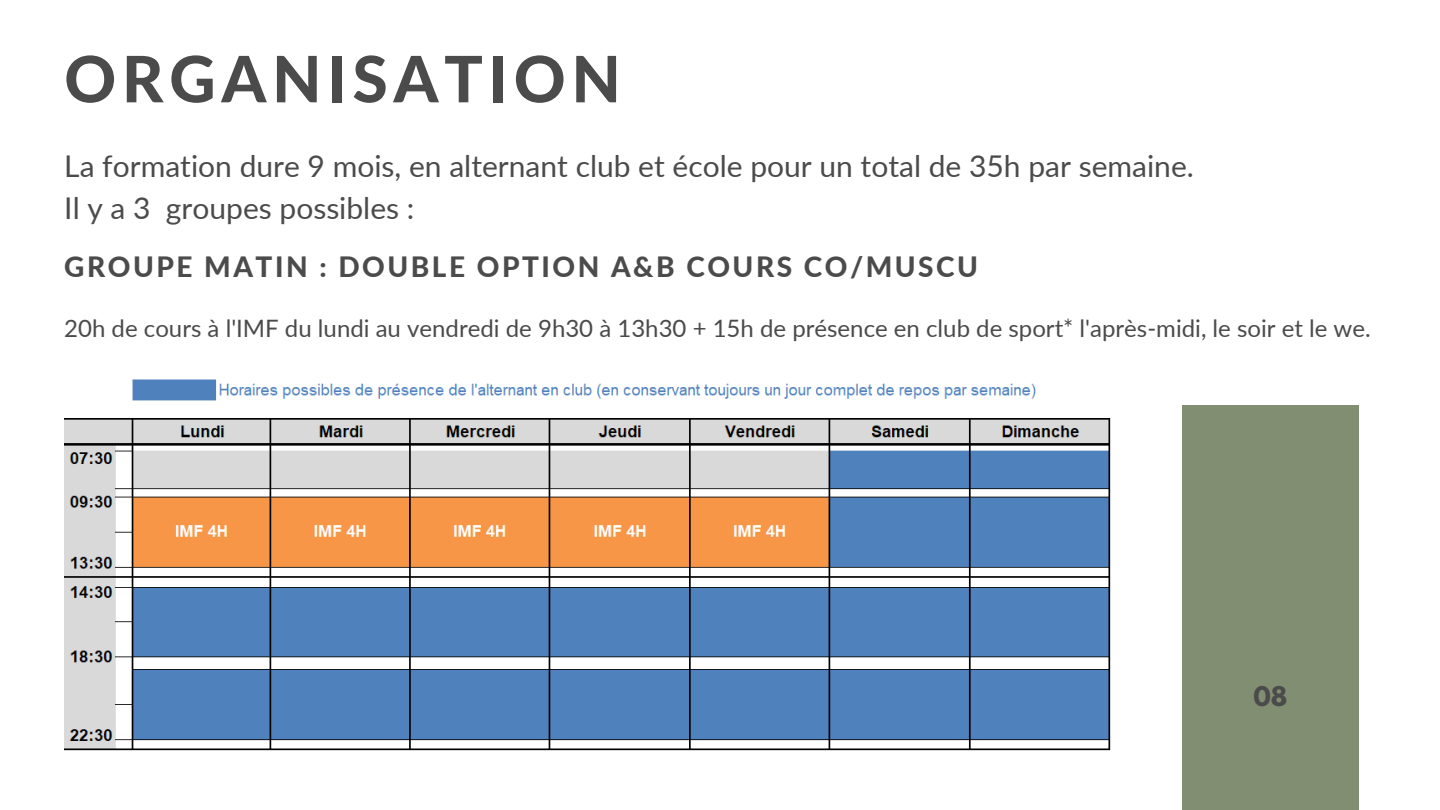
<style>
.page{position:relative;width:1440px;height:810px;background:#fff}
.page>*{position:absolute;margin:0;border:0;box-sizing:border-box;transform-origin:0 0}
.t1{font:800 64px "Lato";letter-spacing:.09em;color:#4b4b4b}
.t2{font:30px/42px "Lato";color:#4b4b4b}
.t3{font:800 28px "Lato";letter-spacing:.09em;color:#4b4b4b}
.t4{font:24px "Lato";color:#4b4b4b}
.t5{font:700 24px "League Spartan";color:#4b4b4b}
</style>
<div class="page">
<div style="left:1182px;top:405px;width:177px;height:405px;background:#818e71"></div>
<img style="left:64px;top:379px;width:1047px;height:372px">
<h1 class="t1" style="left:64px;top:39px;width:558px">ORGANISATION</h1>
<h3 class="t2" style="left:64px;top:144px;width:1131px">La formation dure 9 mois, en alternant club et école pour un total de 35h par semaine.<br>Il y a 3 groupes possibles :</h3>
<p class="t3" style="left:64px;top:250px;width:915px">GROUPE MATIN : DOUBLE OPTION A&amp;B COURS CO/MUSCU</p>
<p class="t4" style="left:64px;top:314px;width:1308px">20h de cours à l'IMF du lundi au vendredi de 9h30 à 13h30 + 15h de présence en club de sport* l'après-midi, le soir et le we.</p>
<h2 class="t5" style="left:1254px;top:685px;width:35px">08</h2>
</div>
